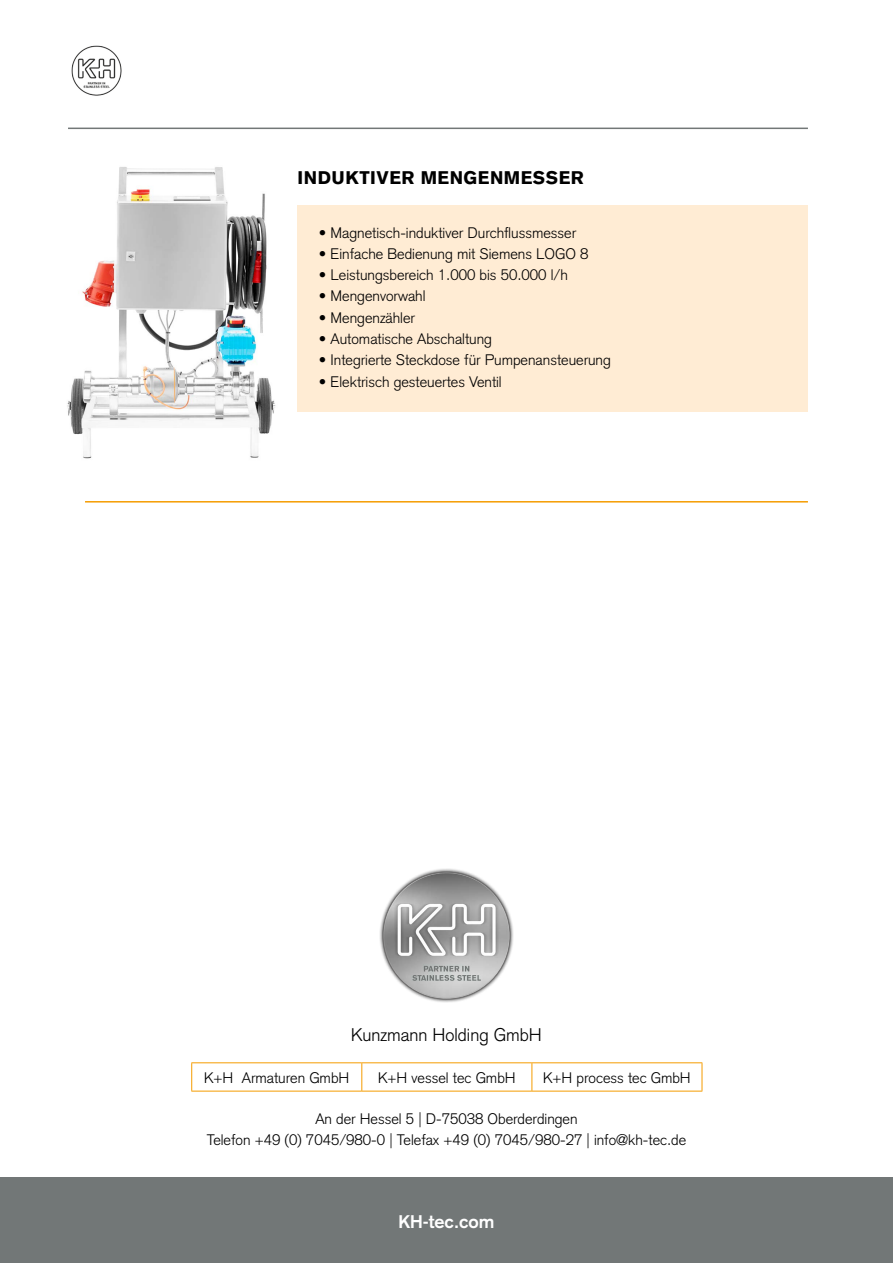
<style>
.page{position:relative;width:893px;height:1263px;background:#fff}
.page>*{position:absolute;margin:0;border:0;box-sizing:border-box;transform-origin:0 0}
.t1{font:900 18px "Akzidenz Grotesk";letter-spacing:.03em;color:#000}
.t2{font:300 18px "Akzidenz Grotesk";color:#000}
.t3{font:700 18px "Akzidenz Grotesk";color:#fff}
.t4{font:300 15px/21.3px "Akzidenz Grotesk";color:#000;text-align:center}
</style>
<div class="page">
<hr style="left:892px;top:170px;width:1px;height:659px;background:#f1f2f2">
<div style="left:298px;top:205px;width:510px;height:207px;background:#ffecd4"></div>
<hr style="left:68px;top:128px;width:740px;height:1px;background:#727777">
<img style="left:71px;top:45px;width:51px;height:51px">
<img style="left:67px;top:167px;width:209px;height:292px">
<div style="left:0;top:1178px;width:893px;height:85px;background:#727777"></div>
<hr style="left:191px;top:1062px;width:171px;height:1px;background:#f59c00">
<svg style="left:191px;top:1063px;width:1px;height:28px"></svg>
<hr style="left:362px;top:1062px;width:170px;height:1px;background:#f59c00">
<svg style="left:361px;top:1063px;width:1px;height:28px"></svg>
<hr style="left:532px;top:1062px;width:170px;height:1px;background:#f59c00">
<svg style="left:531px;top:1063px;width:1px;height:28px"></svg>
<svg style="left:702px;top:1063px;width:1px;height:28px"></svg>
<hr style="left:191px;top:1091px;width:171px;height:1px;background:#f59c00">
<hr style="left:362px;top:1091px;width:170px;height:1px;background:#f59c00">
<hr style="left:532px;top:1091px;width:170px;height:1px;background:#f59c00">
<div style="left:379px;top:868px;width:135px;height:135px;background:#000;opacity:.75"></div>
<img style="left:383px;top:872px;width:127px;height:127px;border-radius:64px">
<hr style="left:85px;top:501px;width:723px;height:1px;background:#f59c00">
<p class="t1" style="left:298px;top:167px;width:288px">INDUKTIVER MENGENMESSER</p>
<p class="t4" style="left:319px;top:222px;width:259px">• Magnetisch-induktiver Durchflussmesser</p>
<p class="t4" style="left:319px;top:243px;width:271px">• Einfache Bedienung mit Siemens LOGO 8</p>
<p class="t4" style="left:319px;top:264px;width:251px">• Leistungsbereich 1.000 bis 50.000 l/h</p>
<p class="t4" style="left:319px;top:286px;width:108px">• Mengenvorwahl</p>
<p class="t4" style="left:319px;top:307px;width:98px">• Mengenzähler</p>
<p class="t4" style="left:319px;top:328px;width:175px">• Automatische Abschaltung</p>
<p class="t4" style="left:319px;top:349px;width:293px">• Integrierte Steckdose für Pumpenansteuerung</p>
<p class="t4" style="left:319px;top:371px;width:184px">• Elektrisch gesteuertes Ventil</p>
<p class="t2" style="left:351px;top:1024px;width:192px">Kunzmann Holding GmbH</p>
<p class="t4" style="left:204px;top:1067px;width:147px">K+H Armaturen GmbH</p>
<p class="t4" style="left:378px;top:1067px;width:139px">K+H vessel tec GmbH</p>
<p class="t4" style="left:543px;top:1067px;width:149px">K+H process tec GmbH</p>
<p class="t4" style="left:207px;top:1108px;width:481px">An der Hessel 5 | D-75038 Oberderdingen<br>Telefon +49 (0) 7045/980-0 | Telefax +49 (0) 7045/980-27 | info@kh-tec.de</p>
<p class="t3" style="left:399px;top:1211px;width:97px">KH-tec.com</p>
</div>
